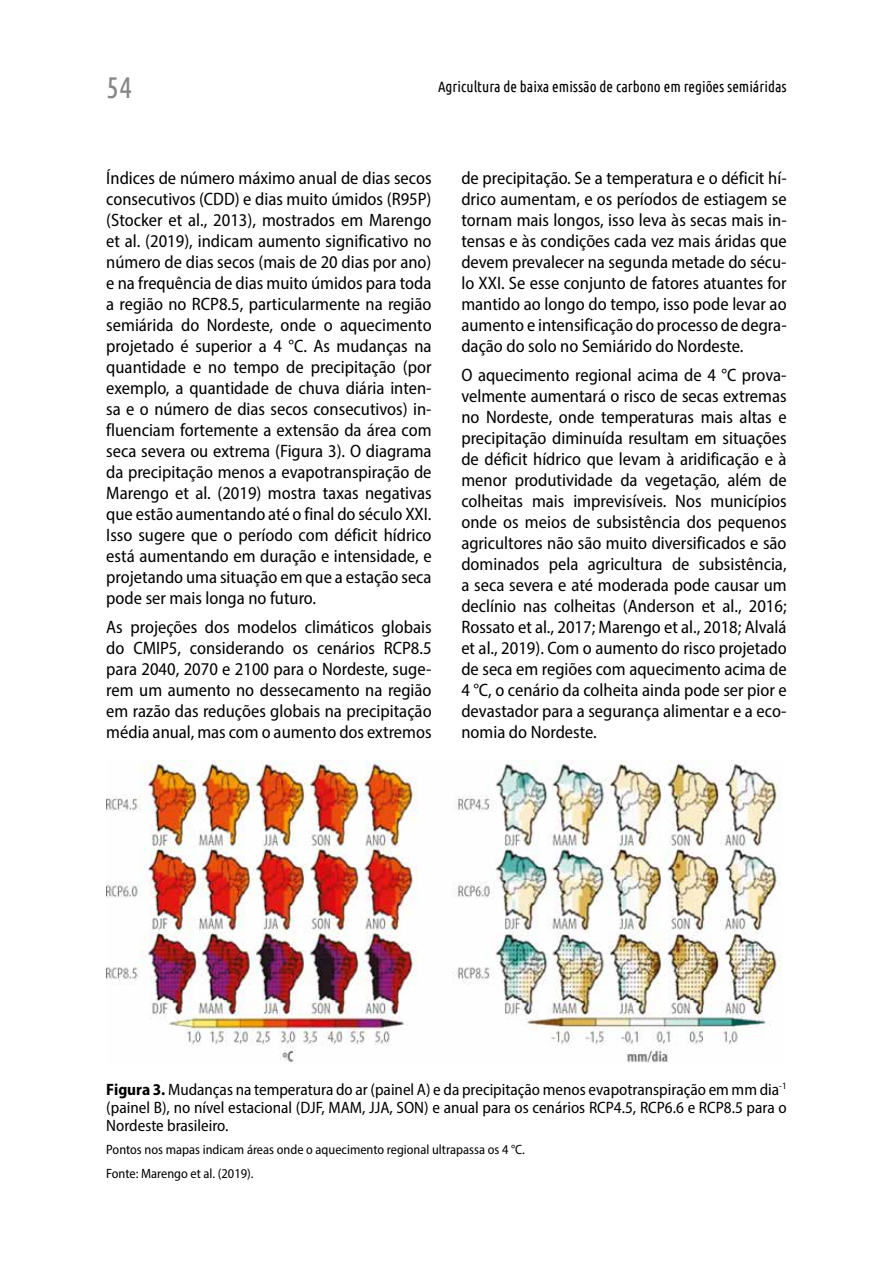
<style>
.page{position:relative;width:893px;height:1263px;background:#fff}
.page>*{position:absolute;margin:0;border:0;box-sizing:border-box;transform-origin:0 0}
.t1{font:30px "Ubuntu Condensed";color:#878787}
.t2{font:semi-condensed 18px/21px "Myriad Pro";color:#000;text-align:justify}
.t3{font:semi-condensed 16.5px/18px "Myriad Pro";color:#000;text-align:justify}
.t4{font:15px "Ubuntu Condensed";color:#000}
.t5{font:semi-condensed 13.5px/23.5px "Myriad Pro";color:#000}
.s1{font-weight:700}
</style>
<div class="page">
<img style="left:106px;top:760px;width:675px;height:303px">
<h1 class="t1" style="left:106px;top:69px;width:27px">54</h1>
<p class="t4" style="left:438px;top:77px;width:350px">Agricultura de baixa emissão de carbono em regiões semiáridas</p>
<p class="t2" style="left:106px;top:167px;width:327px">Índices de número máximo anual de dias secos consecutivos (CDD) e dias muito úmidos (R95P) (Stocker et al., 2013), mostrados em Marengo et al. (2019), indicam aumento significativo no número de dias secos (mais de 20 dias por ano) e na frequência de dias muito úmidos para toda a região no RCP8.5, particularmente na região semiárida do Nordeste, onde o aquecimento projetado é superior a 4 °C. As mudanças na quantidade e no tempo de precipitação (por exemplo, a quantidade de chuva diária inten&shy;sa e o número de dias secos consecutivos) in&shy;fluenciam fortemente a extensão da área com seca severa ou extrema (Figura 3). O diagrama da precipitação menos a evapotranspiração de Marengo et al. (2019) mostra taxas negativas que estão aumentando até o final do século XXI.<br>Isso sugere que o período com déficit hídrico está aumentando em duração e intensidade, e projetando uma situação em que a estação seca pode ser mais longa no futuro.</p>
<p class="t2" style="left:106px;top:616px;width:327px">As projeções dos modelos climáticos globais do CMIP5, considerando os cenários RCP8.5 para 2040, 2070 e 2100 para o Nordeste, suge&shy;rem um aumento no dessecamento na região em razão das reduções globais na precipitação média anual, mas com o aumento dos extremos</p>
<p class="t2" style="left:461px;top:167px;width:327px">de precipitação. Se a temperatura e o déficit hí&shy;drico aumentam, e os períodos de estiagem se tornam mais longos, isso leva às secas mais in&shy;tensas e às condições cada vez mais áridas que devem prevalecer na segunda metade do sécu&shy;lo XXI. Se esse conjunto de fatores atuantes for mantido ao longo do tempo, isso pode levar ao aumento e intensificação do processo de degra&shy;dação do solo no Semiárido do Nordeste.</p>
<p class="t2" style="left:461px;top:365px;width:327px">O aquecimento regional acima de 4 °C prova&shy;velmente aumentará o risco de secas extremas no Nordeste, onde temperaturas mais altas e precipitação diminuída resultam em situações de déficit hídrico que levam à aridificação e à menor produtividade da vegetação, além de colheitas mais imprevisíveis. Nos municípios onde os meios de subsistência dos pequenos agricultores não são muito diversificados e são dominados pela agricultura de subsistência, a seca severa e até moderada pode causar um declínio nas colheitas (Anderson et al., 2016; Rossato et al., 2017; Marengo et al., 2018; Alvalá et al., 2019). Com o aumento do risco projetado de seca em regiões com aquecimento acima de 4 °C, o cenário da colheita ainda pode ser pior e devastador para a segurança alimentar e a eco&shy;nomia do Nordeste.</p>
<p class="t3" style="left:106px;top:1080px;width:682px"><span class="s1">Figura 3.</span> Mudanças na temperatura do ar (painel A) e da precipitação menos evapotranspiração em mm dia<sup>-1 </sup>(painel B), no nível estacional (DJF, MAM, JJA, SON) e anual para os cenários RCP4.5, RCP6.6 e RCP8.5 para o Nordeste brasileiro.</p>
<p class="t5" style="left:106px;top:1138px;width:420px">Pontos nos mapas indicam áreas onde o aquecimento regional ultrapassa os 4 °C.<br>Fonte: Marengo et al. (2019).</p>
</div>
